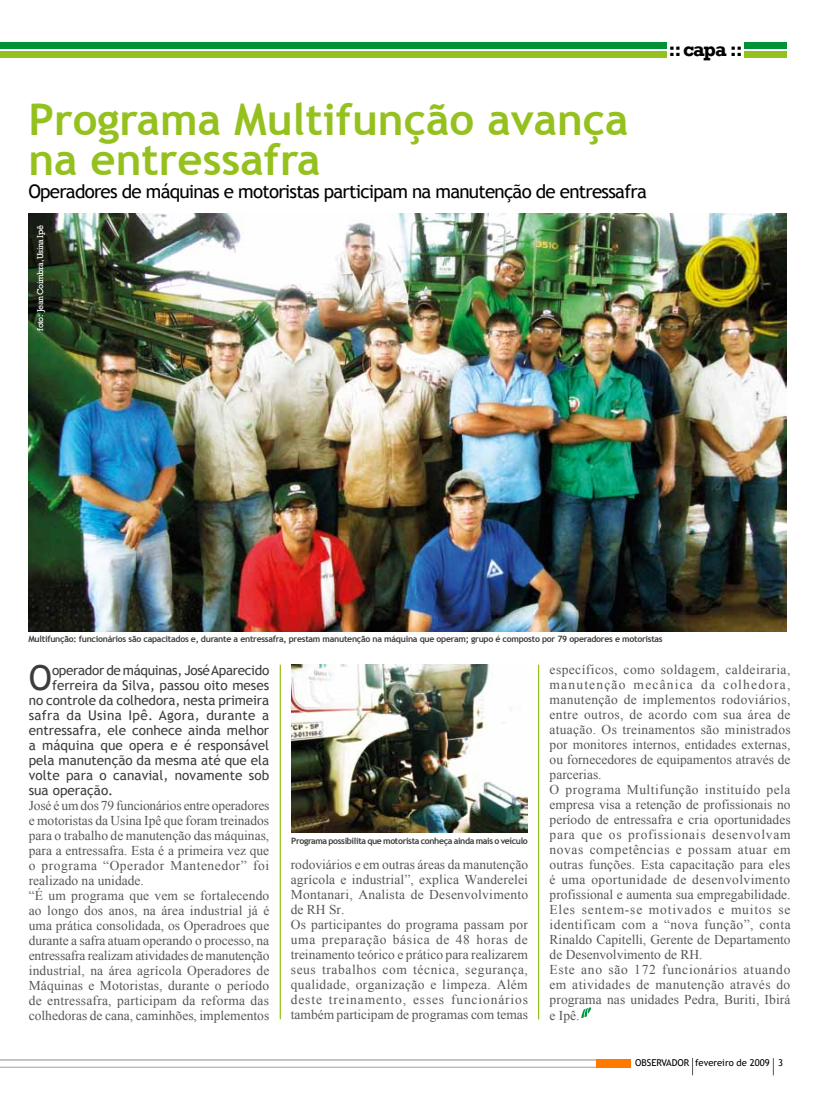
<style>
.page{position:relative;width:815px;height:1099px;background:#fff}
.page>*{position:absolute;margin:0;border:0;box-sizing:border-box;transform-origin:0 0}
.t1{font:700 43.75px/40px "Trebuchet MS";color:#95c11f}
.t2{font:34.5px "Trebuchet MS";color:#3c3c3b}
.t3{font:700 20px "Rockwell";color:#000}
.t4{font:18.75px "Trebuchet MS";letter-spacing:-.04em;color:#000}
.t5{font:13.5px/15px "Times New Roman";letter-spacing:.01em;color:#575756}
.t6{font:13.5px "Trebuchet MS";color:#3c3c3b}
.t7{font:13.5px "Trebuchet MS";letter-spacing:-.02em;color:#3c3c3b}
.t8{font:13.5px "Trebuchet MS";letter-spacing:.02em;color:#3c3c3b}
.t9{font:9.5px "Trebuchet MS";color:#000}
.t10{font:700 8.75px "Trebuchet MS";letter-spacing:-.03em;color:#3c3c3b}
.t11{font:8.75px "Rockwell";letter-spacing:-.05em;color:#fff}
</style>
<div class="page">
<hr style="left:0;top:1066px;width:611px;height:1px;background:#bcbcbc">
<hr style="left:0;top:1059px;width:611px;height:1px;background:#bcbcbc">
<div style="left:596px;top:1059px;width:35px;height:8px;background:#ff7900"></div>
<svg style="left:692px;top:1058px;width:1px;height:17px"></svg>
<svg style="left:773px;top:1058px;width:1px;height:17px"></svg>
<hr style="left:280px;top:664px;width:1px;height:355px;background:#95c11f">
<hr style="left:538px;top:664px;width:1px;height:355px;background:#95c11f">
<div style="left:0;top:43px;width:787px;height:6px;background:#009335"></div>
<div style="left:0;top:52px;width:787px;height:6px;background:#95c11f"></div>
<div style="left:667px;top:39px;width:77px;height:24px;background:#fff"></div>
<img style="left:28px;top:214px;width:759px;height:418px">
<img style="left:291px;top:664px;width:237px;height:168px">
<svg style="left:581px;top:1007px;width:10px;height:11px"></svg>
<h1 class="t1" style="left:28px;top:99px;width:602px">Programa Multifunção avança na entressafra</h1>
<h3 class="t4" style="left:28px;top:180px;width:620px">Operadores de máquinas e motoristas participam na manutenção de entressafra</h3>
<p class="t11" style="left:35px;top:330px;width:107px;rotate:-90deg">foto: Jean Coimbra, Usina Ipê</p>
<h3 class="t3" style="left:668px;top:37px;width:76px">:: capa ::</h3>
<p class="t10" style="left:28px;top:633px;width:636px">Multifunção: funcionários são capacitados e, durante a entressafra, prestam manutenção na máquina que operam; grupo é composto por 79 operadores e motoristas</p>
<h2 class="t2" style="left:29px;top:657px;width:25px">O</h2>
<p class="t7" style="left:52px;top:662px;width:219px">operador de máquinas, José Aparecido</p>
<p class="t6" style="left:52px;top:677px;width:219px">ferreira da Silva, passou oito meses</p>
<p class="t6" style="left:29px;top:692px;width:242px">no controle da colhedora, nesta primeira</p>
<p class="t8" style="left:29px;top:707px;width:242px">safra da Usina Ipê. Agora, durante a</p>
<p class="t6" style="left:29px;top:722px;width:242px">entressafra, ele conhece ainda melhor</p>
<p class="t6" style="left:29px;top:737px;width:242px">a máquina que opera e é responsável</p>
<p class="t6" style="left:29px;top:752px;width:242px">pela manutenção da mesma até que ela</p>
<p class="t6" style="left:29px;top:767px;width:242px">volte para o canavial, novamente sob</p>
<p class="t6" style="left:29px;top:782px;width:86px">sua operação.</p>
<p class="t5" style="left:29px;top:797px;width:242px">José é um dos 79 funcionários entre operadores e motoristas da Usina Ipê que foram treinados para o trabalho de manutenção das máquinas, para a entressafra. Esta é a primeira vez que o programa “Operador Mantenedor” foi realizado na unidade.<br>“É um programa que vem se fortalecendo ao longo dos anos, na área industrial já é uma prática consolidada, os Operadroes que durante a safra atuam operando o processo, na entressafra realizam atividades de manutenção industrial, na área agrícola Operadores de Máquinas e Motoristas, durante o período de entressafra, participam da reforma das colhedoras de cana, caminhões, implementos</p>
<p class="t10" style="left:291px;top:835px;width:238px">Programa possibilita que motorista conheça ainda mais o veículo</p>
<p class="t5" style="left:291px;top:857px;width:239px">rodoviários e em outras áreas da manutenção agrícola e industrial”, explica Wanderelei Montanari, Analista de Desenvolvimento de RH Sr.<br>Os participantes do programa passam por uma preparação básica de 48 horas de treinamento teórico e prático para realizarem seus trabalhos com técnica, segurança, qualidade, organização e limpeza. Além deste treinamento, esses funcionários também participam de programas com temas</p>
<p class="t5" style="left:550px;top:662px;width:243px">específicos, como soldagem, caldeiraria, manutenção mecânica da colhedora, manutenção de implementos rodoviários, entre outros, de acordo com sua área de atuação. Os treinamentos são ministrados por monitores internos, entidades externas, ou fornecedores de equipamentos através de parcerias.<br>O programa Multifunção instituído pela empresa visa a retenção de profissionais no período de entressafra e cria oportunidades para que os profissionais desenvolvam novas competências e possam atuar em outras funções. Esta capacitação para eles é uma oportunidade de desenvolvimento profissional e aumenta sua empregabilidade.<br>Eles sentem-se motivados e muitos se identificam com a “nova função”, conta Rinaldo Capitelli, Gerente de Departamento de Desenvolvimento de RH.<br>Este ano são 172 funcionários atuando em atividades de manutenção através do programa nas unidades Pedra, Buriti, Ibirá e Ipê.</p>
<p class="t9" style="left:635px;top:1057px;width:149px">OBSERVADOR fevereiro de 2009 3</p>
</div>
